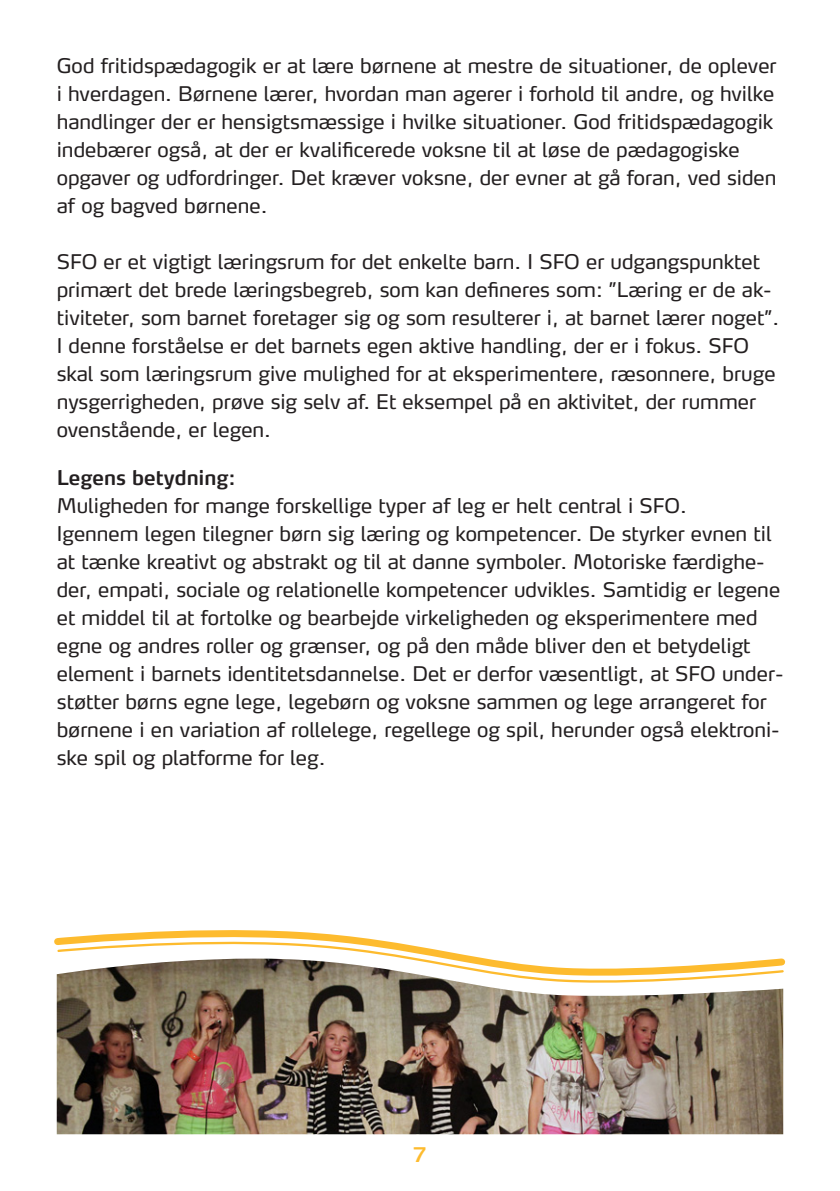
<style>
.page{position:relative;width:840px;height:1191px;background:#fff}
.page>*{position:absolute;margin:0;border:0;box-sizing:border-box;transform-origin:0 0}
.Brødtekst{font:20px/28px "Max";color:#231f20}
.Mellemrubrik{font:600 20px "Max";color:#231f20}
.t1{font:600 20px "Max LF";color:#fdbb2e}
</style>
<div class="page">
<img style="left:57px;top:987px;width:725px;height:147px">
<svg style="left:54px;top:930px;width:732px;height:57px"></svg>
<p class="Brødtekst" style="left:57px;top:51px;width:720px">God fritidspædagogik er at lære børnene at mestre de situationer, de oplever i hverdagen. Børnene lærer, hvordan man agerer i forhold til andre, og hvilke handlinger der er hensigtsmæssige i hvilke situationer. God fritidspædagogik indebærer også, at der er kvalificerede voksne til at løse de pædagogiske opgaver og udfordringer. Det kræver voksne, der evner at gå foran, ved siden af og bagved børnene.</p>
<p class="Brødtekst" style="left:57px;top:247px;width:723px">SFO er et vigtigt læringsrum for det enkelte barn. I SFO er udgangspunktet primært det brede læringsbegreb, som kan defineres som: ”Læring er de ak&shy;tiviteter, som barnet foretager sig og som resulterer i, at barnet lærer noget”.<br>I denne forståelse er det barnets egen aktive handling, der er i fokus. SFO skal som læringsrum give mulighed for at eksperimentere, ræsonnere, bruge nysgerrigheden, prøve sig selv af. Et eksempel på en aktivitet, der rummer ovenstående, er legen.</p>
<p class="Mellemrubrik" style="left:57px;top:465px;width:180px">Legens betydning:</p>
<p class="Brødtekst" style="left:57px;top:491px;width:631px">Muligheden for mange forskellige typer af leg er helt central i SFO.</p>
<p class="Brødtekst" style="left:57px;top:519px;width:727px">Igennem legen tilegner børn sig læring og kompetencer. De styrker evnen til at tænke kreativt og abstrakt og til at danne symboler. Motoriske færdighe&shy;der, empati, sociale og relationelle kompetencer udvikles. Samtidig er legene et middel til at fortolke og bearbejde virkeligheden og eksperimentere med egne og andres roller og grænser, og på den måde bliver den et betydeligt element i barnets identitetsdannelse. Det er derfor væsentligt, at SFO under&shy;støtter børns egne lege, legebørn og voksne sammen og lege arrangeret for børnene i en variation af rollelege, regellege og spil, herunder også elektroni&shy;ske spil og platforme for leg.</p>
<p class="t1" style="left:413px;top:1142px;width:14px">7</p>
</div>
